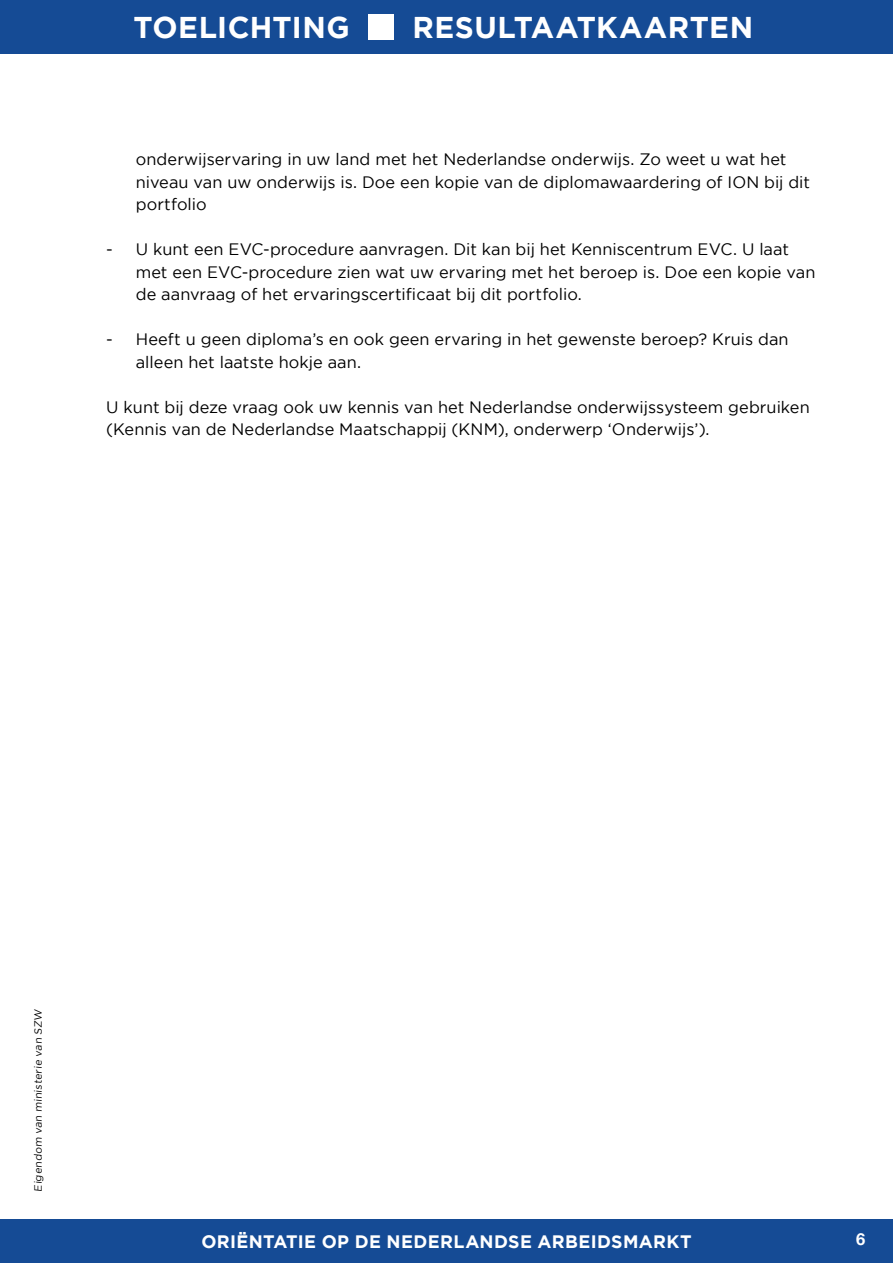
<style>
.page{position:relative;width:893px;height:1263px;background:#fff}
.page>*{position:absolute;margin:0;border:0;box-sizing:border-box;transform-origin:0 0}
.t1{font:700 30px "Gotham";letter-spacing:.015em;color:#fff}
.t2{font:700 18px "Gotham";letter-spacing:.02em;color:#fff}
.t3{font:16.5px/22.5px "Gotham";letter-spacing:.005em;color:#000}
.t4{font:700 16.5px "Helvetica Neue";color:#fff}
.t5{font:10.5px "Gotham";color:#000}
</style>
<div class="page">
<div style="left:0;top:1219px;width:893px;height:44px;background:#154b95"></div>
<div style="left:0;top:0;width:893px;height:54px;background:#154b95"></div>
<div style="left:368px;top:15px;width:25px;height:25px;background:#fff"></div>
<h1 class="t1" style="left:133px;top:10px;width:218px">TOELICHTING</h1>
<h1 class="t1" style="left:412px;top:10px;width:342px">RESULTAATKAARTEN</h1>
<p class="t3" style="left:136px;top:148px;width:676px">onderwijservaring in uw land met het Nederlandse onderwijs. Zo weet u wat het niveau van uw onderwijs is. Doe een kopie van de diplomawaardering of ION bij dit portfolio</p>
<p class="t3" style="left:136px;top:238px;width:681px;text-indent:-29px">- U kunt een EVC-procedure aanvragen. Dit kan bij het Kenniscentrum EVC. U laat met een EVC-procedure zien wat uw ervaring met het beroep is. Doe een kopie van de aanvraag of het ervaringscertificaat bij dit portfolio.</p>
<p class="t3" style="left:136px;top:328px;width:654px;text-indent:-29px">- Heeft u geen diploma’s en ook geen ervaring in het gewenste beroep? Kruis dan alleen het laatste hokje aan.</p>
<p class="t3" style="left:106px;top:395px;width:705px">U kunt bij deze vraag ook uw kennis van het Nederlandse onderwijssysteem gebruiken (Kennis van de Nederlandse Maatschappij (KNM), onderwerp ‘Onderwijs’).</p>
<p class="t5" style="left:32px;top:1191px;width:185px;rotate:-90deg">Eigendom van ministerie van SZW</p>
<p class="t2" style="left:201px;top:1231px;width:492px">ORIËNTATIE OP DE NEDERLANDSE ARBEIDSMARKT</p>
<p class="t4" style="left:856px;top:1228px;width:11px">6</p>
</div>
